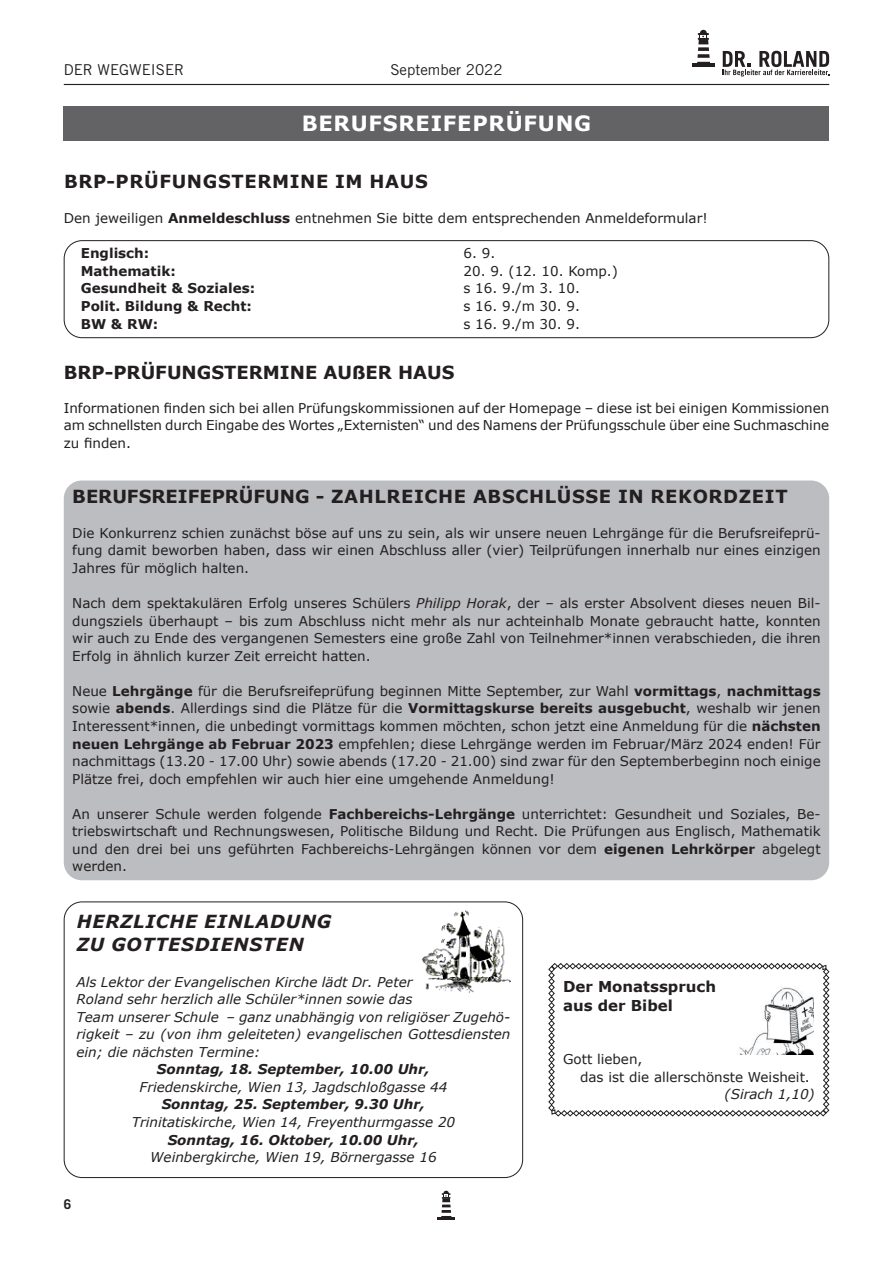
<style>
.page{position:relative;width:893px;height:1263px;background:#fff}
.page>*{position:absolute;margin:0;border:0;box-sizing:border-box;transform-origin:0 0}
.t1{font:700 21px "Verdana";letter-spacing:.035em;color:#fff}
.t2{font:700 18px "Verdana";letter-spacing:.035em;color:#231f20}
.t3{font:italic 700 18px/23.4px "Verdana";letter-spacing:.035em;color:#231f20}
.t4{font:700 18px "Verdana";color:#231f20}
.t5{font:700 15px/19.5px "Verdana";color:#231f20}
.t6{font:15px "Trade Gothic LT Std";color:#231f20}
.t7{font:13.5px/17.5px "Verdana";color:#231f20;text-align:justify}
.t8{font:italic 13.5px/17.5px "Verdana";color:#231f20}
.t9{font:italic 700 13.5px "Verdana";color:#231f20}
.t10{font:700 13.5px "Verdana";color:#231f20}
.t11{font:700 13.5px "Trade Gothic LT Std";color:#231f20}
.s1{font-weight:700}
.s2{font-style:italic}
</style>
<div class="page">
<svg style="left:723px;top:51px;width:106px;height:26px"></svg>
<div style="left:700px;top:30px;width:7px;height:6px;background:#231f20;border-radius:50%"></div>
<hr style="left:692px;top:64px;width:23px;height:3px;background:#231f20">
<svg style="left:697px;top:61px;width:13px;height:1px"></svg>
<svg style="left:698px;top:33px;width:11px;height:12px"></svg>
<svg style="left:697px;top:62px;width:13px;height:2px"></svg>
<svg style="left:698px;top:47px;width:11px;height:4px"></svg>
<div style="left:698px;top:39px;width:10px;height:5px;background:#231f20"></div>
<svg style="left:697px;top:54px;width:13px;height:4px"></svg>
<hr style="left:64px;top:84px;width:765px;height:1px;background:#231f20">
<hr style="left:437px;top:1217px;width:18px;height:3px;background:#231f20">
<svg style="left:441px;top:1191px;width:11px;height:26px"></svg>
<div style="left:64px;top:106px;width:765px;height:34px;background:#636366"></div>
<div style="left:64px;top:240px;width:765px;height:98px;border:1px solid #231f20;border-radius:18px"></div>
<div style="left:64px;top:901px;width:459px;height:277px;border:1px solid #231f20;border-radius:18px"></div>
<img style="left:421px;top:910px;width:89px;height:83px">
<svg style="left:548px;top:963px;width:282px;height:154px"></svg>
<img style="left:738px;top:986px;width:75px;height:68px">
<div style="left:64px;top:480px;width:765px;height:400px;background:#bcbdc0;border-radius:18px"></div>
<p class="t6" style="left:64px;top:60px;width:122px">DER WEGWEISER</p>
<p class="t6" style="left:390px;top:60px;width:114px">September 2022</p>
<h1 class="t1" style="left:302px;top:109px;width:291px">BERUFSREIFEPRÜFUNG</h1>
<h2 class="t2" style="left:64px;top:169px;width:365px">BRP-PRÜFUNGSTERMINE IM HAUS</h2>
<p class="t7" style="left:64px;top:209px;width:645px">Den jeweiligen <span class="s1">Anmeldeschluss</span> entnehmen Sie bitte dem entsprechenden Anmeldeformular!</p>
<p class="t10" style="left:81px;top:244px;width:70px">Englisch:</p>
<p class="t7" style="left:463px;top:244px;width:33px">6. 9.</p>
<p class="t10" style="left:81px;top:261px;width:97px">Mathematik:</p>
<p class="t7" style="left:463px;top:262px;width:156px">20. 9. (12. 10. Komp.)</p>
<p class="t10" style="left:81px;top:279px;width:176px">Gesundheit &amp; Soziales:</p>
<p class="t7" style="left:463px;top:280px;width:118px">s 16. 9./m 3. 10.</p>
<p class="t10" style="left:81px;top:296px;width:173px">Polit. Bildung &amp; Recht:</p>
<p class="t7" style="left:463px;top:297px;width:118px">s 16. 9./m 30. 9.</p>
<p class="t10" style="left:81px;top:314px;width:79px">BW &amp; RW:</p>
<p class="t7" style="left:463px;top:315px;width:118px">s 16. 9./m 30. 9.</p>
<h2 class="t4" style="left:64px;top:360px;width:392px">BRP-PRÜFUNGSTERMINE AUẞER HAUS</h2>
<p class="t7" style="left:64px;top:399px;width:767px">Informationen finden sich bei allen Prüfungskommissionen auf der Homepage – diese ist bei einigen Kommissionen am schnellsten durch Eingabe des Wortes „Externisten“ und des Namens der Prüfungsschule über eine Suchmaschine zu finden.</p>
<h2 class="t2" style="left:72px;top:483px;width:717px">BERUFSREIFEPRÜFUNG - ZAHLREICHE ABSCHLÜSSE IN REKORDZEIT</h2>
<p class="t7" style="left:72px;top:524px;width:750px">Die Konkurrenz schien zunächst böse auf uns zu sein, als wir unsere neuen Lehrgänge für die Berufsreifeprü&shy;fung damit beworben haben, dass wir einen Abschluss aller (vier) Teilprüfungen innerhalb nur eines einzigen Jahres für möglich halten.</p>
<p class="t7" style="left:72px;top:594px;width:750px">Nach dem spektakulären Erfolg unseres Schülers <span class="s2">Philipp Horak</span>, der – als erster Absolvent dieses neuen Bil&shy;dungsziels überhaupt – bis zum Abschluss nicht mehr als nur achteinhalb Monate gebraucht hatte, konnten wir auch zu Ende des vergangenen Semesters eine große Zahl von Teilnehmer*innen verabschieden, die ihren Erfolg in ähnlich kurzer Zeit erreicht hatten.</p>
<p class="t7" style="left:72px;top:682px;width:750px">Neue <span class="s1">Lehrgänge</span> für die Berufsreifeprüfung beginnen Mitte September, zur Wahl <span class="s1">vormittags</span>, <span class="s1">nachmittags </span>sowie <span class="s1">abends</span>. Allerdings sind die Plätze für die <span class="s1">Vormittagskurse bereits ausgebucht</span>, weshalb wir jenen Interessent*innen, die unbedingt vormittags kommen möchten, schon jetzt eine Anmeldung für die <span class="s1">nächsten neuen Lehrgänge ab Februar 2023</span> empfehlen; diese Lehrgänge werden im Februar/März 2024 enden! Für nachmittags (13.20 - 17.00 Uhr) sowie abends (17.20 - 21.00) sind zwar für den Septemberbeginn noch einige Plätze frei, doch empfehlen wir auch hier eine umgehende Anmeldung!</p>
<p class="t7" style="left:72px;top:805px;width:750px">An unserer Schule werden folgende <span class="s1">Fachbereichs-Lehrgänge</span> unterrichtet: Gesundheit und Soziales, Be&shy;triebswirtschaft und Rechnungswesen, Politische Bildung und Recht. Die Prüfungen aus Englisch, Mathematik und den drei bei uns geführten Fachbereichs-Lehrgängen können vor dem <span class="s1">eigenen Lehrkörper</span> abgelegt werden.</p>
<h2 class="t3" style="left:77px;top:909px;width:256px">HERZLICHE EINLADUNG<br>ZU GOTTESDIENSTEN</h2>
<p class="t8" style="left:77px;top:973px;width:435px">Als Lektor der Evangelischen Kirche lädt Dr. Peter<br>Roland sehr herzlich alle Schüler*innen sowie das<br>Team unserer Schule – ganz unabhängig von religiöser Zugehö&shy;rigkeit – zu (von ihm geleiteten) evangelischen Gottesdiensten ein; die nächsten Termine:</p>
<p class="t9" style="left:157px;top:1060px;width:274px">Sonntag, 18. September, 10.00 Uhr,</p>
<p class="t8" style="left:140px;top:1078px;width:309px">Friedenskirche, Wien 13, Jagdschloßgasse 44</p>
<p class="t9" style="left:162px;top:1095px;width:265px">Sonntag, 25. September, 9.30 Uhr,</p>
<p class="t8" style="left:132px;top:1113px;width:325px">Trinitatiskirche, Wien 14, Freyenthurmgasse 20</p>
<p class="t9" style="left:168px;top:1130px;width:253px">Sonntag, 16. Oktober, 10.00 Uhr,</p>
<p class="t8" style="left:150px;top:1148px;width:288px">Weinbergkirche, Wien 19, Börnergasse 16</p>
<p class="t11" style="left:64px;top:1196px;width:9px">6</p>
<p class="t5" style="left:563px;top:976px;width:154px">Der Monatsspruch aus der Bibel</p>
<p class="t7" style="left:580px;top:1050px;width:231px;text-indent:-17px">Gott lieben,<br>das ist die allerschönste Weisheit.</p>
<p class="t8" style="left:725px;top:1085px;width:92px">(Sirach 1,10)</p>
</div>
